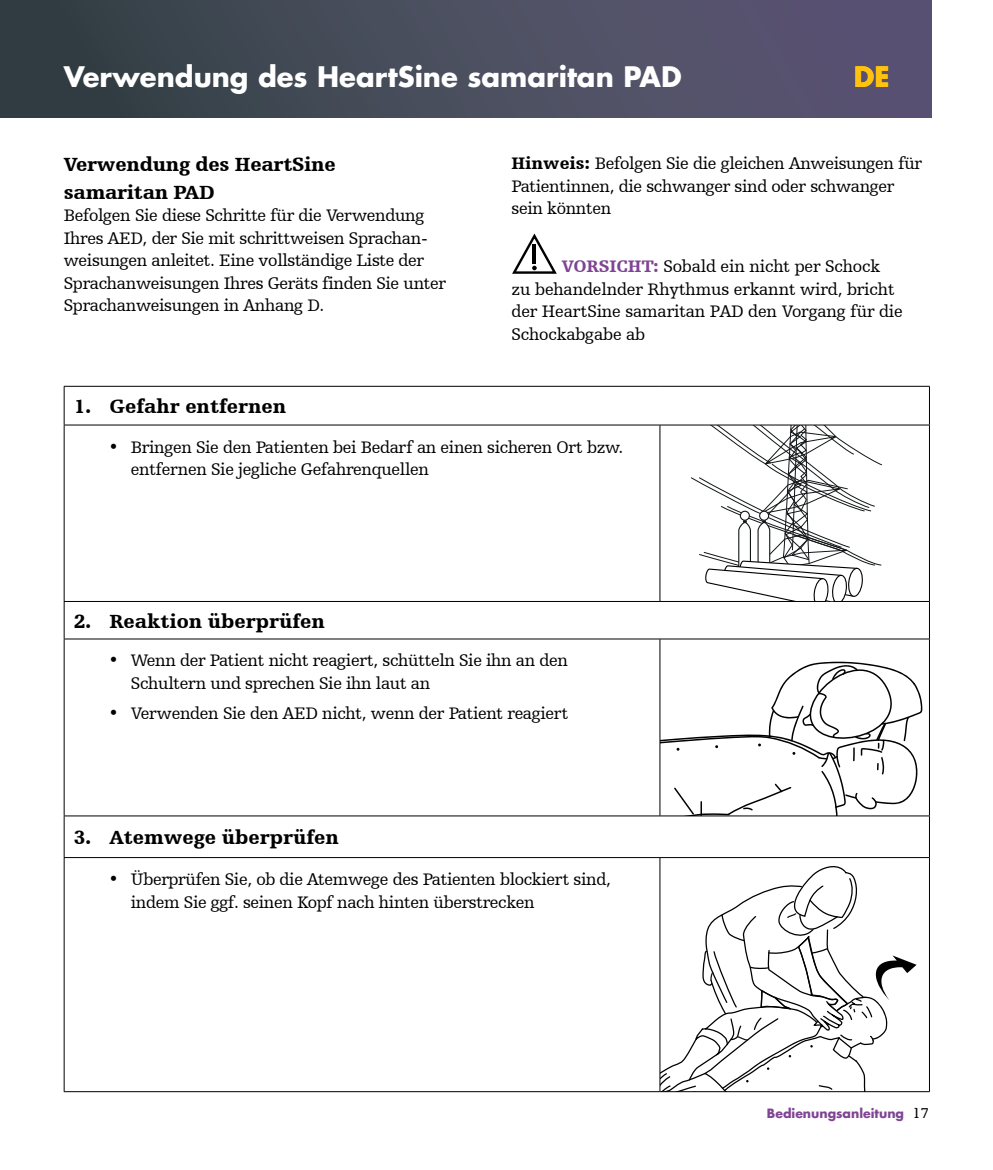
<style>
.page{position:relative;width:993px;height:1170px;background:#fff}
.page>*{position:absolute;margin:0;border:0;box-sizing:border-box;transform-origin:0 0}
.NEW_SECTION_headers{font:700 27.5px "Futura Std";color:#fff}
.Language_code_gold_T{font:700 27.5px "Futura Std";color:#ffc20e}
.Sub_heads_8_11_bold{font:900 20px/27.5px "Humanist Slabserif 712 BT";color:#000}
.NEW_Text_7_auto___2{font:17.5px/22.5px "Humanist Slabserif 712 BT";letter-spacing:-.02em;color:#000}
.NEW_Cautions{font:17.5px/22.5px "Humanist Slabserif 712 BT";letter-spacing:-.01em;color:#000}
.NEW_NOTE{font:17.5px/22.5px "Humanist Slabserif 712 BT";letter-spacing:-.02em;color:#000}
.t1{font:700 12.5px "Futura Std";color:#7f4594}
.s1{font-weight:900}
.s2{font-weight:900;color:#7f4594}
.s3{font-family:"Humanist Slabserif 712 BT";font-weight:400;font-size:15px;color:#000}
</style>
<div class="page">
<div style="left:0;top:0;width:930px;height:117px;background:linear-gradient(to right,#314042,#5f5778)"></div>
<hr style="left:64px;top:386px;width:1px;height:38px;background:#000">
<hr style="left:928px;top:386px;width:1px;height:38px;background:#000">
<hr style="left:64px;top:601px;width:1px;height:37px;background:#000">
<hr style="left:928px;top:601px;width:1px;height:37px;background:#000">
<hr style="left:64px;top:816px;width:1px;height:41px;background:#000">
<hr style="left:928px;top:816px;width:1px;height:41px;background:#000">
<hr style="left:64px;top:425px;width:1px;height:176px;background:#000">
<hr style="left:64px;top:639px;width:1px;height:176px;background:#000">
<hr style="left:64px;top:857px;width:1px;height:234px;background:#000">
<hr style="left:64px;top:1091px;width:595px;height:1px;background:#000">
<hr style="left:659px;top:1091px;width:270px;height:1px;background:#000">
<hr style="left:659px;top:425px;width:1px;height:176px;background:#000">
<hr style="left:928px;top:425px;width:1px;height:176px;background:#000">
<hr style="left:659px;top:639px;width:1px;height:176px;background:#000">
<hr style="left:928px;top:639px;width:1px;height:176px;background:#000">
<hr style="left:659px;top:857px;width:1px;height:234px;background:#000">
<hr style="left:928px;top:857px;width:1px;height:234px;background:#000">
<hr style="left:64px;top:386px;width:595px;height:1px;background:#000">
<hr style="left:659px;top:386px;width:270px;height:1px;background:#000">
<hr style="left:64px;top:424px;width:595px;height:1px;background:#000">
<hr style="left:659px;top:424px;width:270px;height:1px;background:#000">
<hr style="left:64px;top:601px;width:595px;height:1px;background:#000">
<hr style="left:659px;top:601px;width:270px;height:1px;background:#000">
<hr style="left:64px;top:638px;width:595px;height:1px;background:#000">
<hr style="left:659px;top:638px;width:270px;height:1px;background:#000">
<hr style="left:64px;top:815px;width:595px;height:1px;background:#000">
<hr style="left:659px;top:815px;width:270px;height:1px;background:#000">
<hr style="left:64px;top:857px;width:595px;height:1px;background:#000">
<hr style="left:659px;top:857px;width:270px;height:1px;background:#000">
<svg style="left:689px;top:425px;width:193px;height:176px"></svg>
<svg style="left:660px;top:661px;width:262px;height:154px"></svg>
<svg style="left:660px;top:861px;width:256px;height:230px"></svg>
<svg style="left:512px;top:233px;width:45px;height:41px"></svg>
<p class="NEW_SECTION_headers" style="left:64px;top:58px;width:619px">Verwendung des HeartSine samaritan PAD</p>
<p class="Language_code_gold_T" style="left:853px;top:58px;width:37px">DE</p>
<p class="Sub_heads_8_11_bold" style="left:64px;top:150px;width:273px">Verwendung des HeartSine samaritan PAD</p>
<p class="NEW_Text_7_auto___2" style="left:64px;top:204px;width:383px">Befolgen Sie diese Schritte für die Verwendung Ihres AED, der Sie mit schrittweisen Sprachan&shy;weisungen anleitet. Eine vollständige Liste der Sprachanweisungen Ihres Geräts finden Sie unter Sprachanweisungen in Anhang D.</p>
<p class="NEW_NOTE" style="left:511px;top:152px;width:412px"><span class="s1">Hinweis:</span> Befolgen Sie die gleichen Anweisungen für<br>Patientinnen, die schwanger sind oder schwanger sein könnten</p>
<p class="NEW_Cautions" style="left:511px;top:255px;width:393px;text-indent:50px"><span class="s2">VORSICHT:</span> Sobald ein nicht per Schock zu behandelnder Rhythmus erkannt wird, bricht der HeartSine samaritan PAD den Vorgang für die Schockabgabe ab</p>
<p class="Sub_heads_8_11_bold" style="left:74px;top:392px;width:213px">1. Gefahr entfernen</p>
<p class="NEW_Text_7_auto___2" style="left:131px;top:435px;width:493px;text-indent:-22px">• Bringen Sie den Patienten bei Bedarf an einen sicheren Ort bzw. entfernen Sie jegliche Gefahrenquellen</p>
<p class="Sub_heads_8_11_bold" style="left:74px;top:606px;width:252px">2. Reaktion überprüfen</p>
<p class="NEW_Text_7_auto___2" style="left:131px;top:649px;width:438px;text-indent:-22px">• Wenn der Patient nicht reagiert, schütteln Sie ihn an den<br>Schultern und sprechen Sie ihn laut an</p>
<p class="NEW_Text_7_auto___2" style="left:108px;top:701px;width:461px">• Verwenden Sie den AED nicht, wenn der Patient reagiert</p>
<p class="Sub_heads_8_11_bold" style="left:74px;top:823px;width:266px">3. Atemwege überprüfen</p>
<p class="NEW_Text_7_auto___2" style="left:131px;top:867px;width:481px;text-indent:-22px">• Überprüfen Sie, ob die Atemwege des Patienten blockiert sind, indem Sie ggf. seinen Kopf nach hinten überstrecken</p>
<p class="t1" style="left:766px;top:1104px;width:164px">Bedienungsanleitung <span class="s3">17</span></p>
</div>
